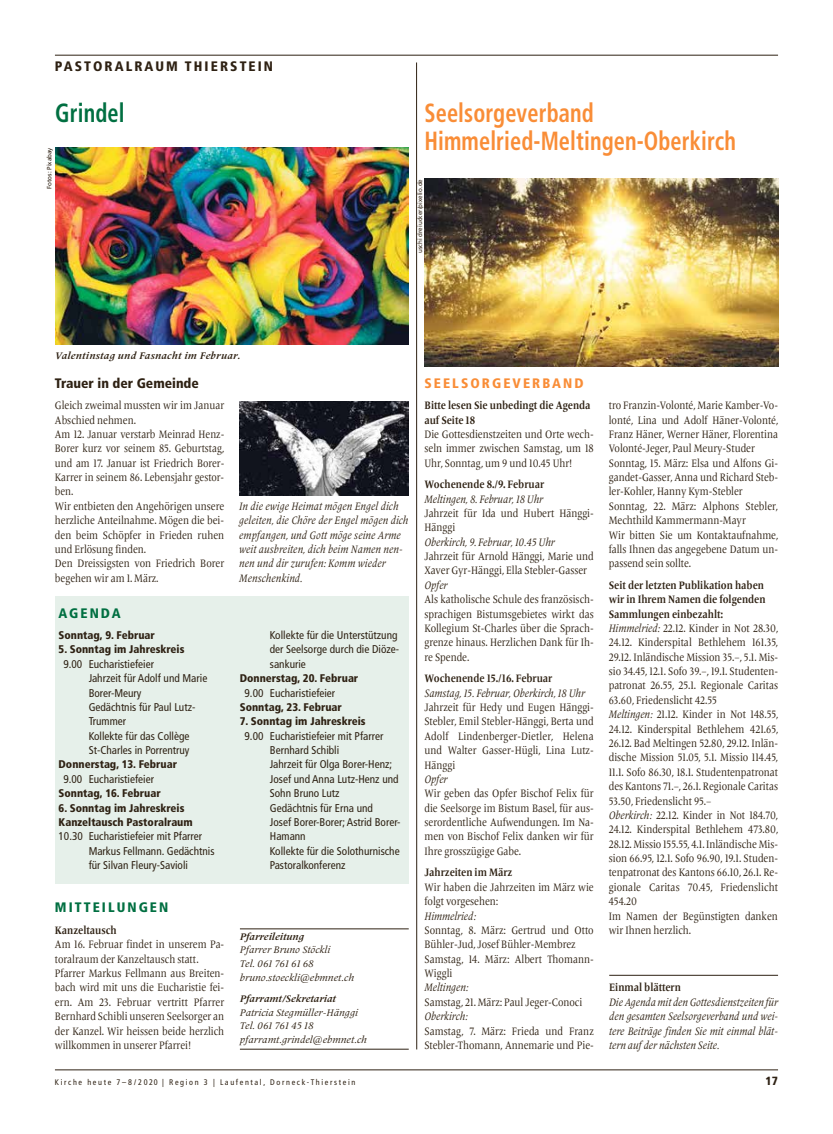
<style>
.page{position:relative;width:833px;height:1134px;background:#fff}
.page>*{position:absolute;margin:0;border:0;box-sizing:border-box;transform-origin:0 0}
.t1{font:700 condensed 26.25px/28.8px "Frutiger";letter-spacing:.005em;color:#f98d37;scale:.85 1}
.t2{font:700 condensed 26.25px "Frutiger";letter-spacing:.005em;color:#006f41;scale:.85 1}
.t3{font:900 condensed 13.75px "Frutiger";letter-spacing:.15em;color:#2e2113}
.t4{font:900 condensed 13.75px "Frutiger";color:#2e2113}
.t5{font:900 condensed 13.75px "Frutiger";letter-spacing:.15em;color:#006f41}
.t6{font:900 condensed 13.75px "Frutiger";letter-spacing:.15em;color:#f98d37}
.t7{font:900 condensed 11.88px "Frutiger";color:#2e2113}
.t8{font:11.25px/14.4px "Frutiger Serif LT Pro";color:#2e2113;scale:.85 1}
.t9{font:condensed 11.25px/14.4px "Frutiger";color:#2e2113}
.t10{font:italic 11.25px/14.4px "Frutiger Serif LT Pro";color:#2e2113;text-align:justify;scale:.85 1}
.t11{font:700 11.25px/14.4px "Frutiger Serif LT Pro";color:#2e2113;scale:.85 1}
.t12{font:900 condensed 11.12px/14.4px "Frutiger";color:#2e2113}
.t13{font:italic 10px/13.8px "Frutiger Serif LT Pro";color:#2e2113}
.t14{font:italic 700 10px "Frutiger Serif LT Pro";color:#2e2113}
.t15{font:italic 700 10px "Frutiger Serif LT Pro";letter-spacing:.025em;color:#2e2113}
.t16{font:condensed 8.12px "Frutiger";letter-spacing:.2em;color:#2e2113}
.t17{font:6.25px "Frutiger";color:#2e2113}
.s1{font-weight:700}
.s2{font-style:italic}
</style>
<div class="page">
<hr style="left:55px;top:1070px;width:723px;height:1px;background:#2e2113">
<hr style="left:55px;top:55px;width:723px;height:1px;background:#2e2113">
<img style="left:424px;top:179px;width:354px;height:187px">
<hr style="left:609px;top:975px;width:169px;height:1px;background:#2e2113">
<div style="left:55px;top:596px;width:353px;height:287px;background:#e6f0ea"></div>
<img style="left:55px;top:148px;width:354px;height:196px">
<hr style="left:240px;top:929px;width:169px;height:1px;background:#2e2113">
<hr style="left:240px;top:1049px;width:169px;height:1px;background:#2e2113">
<hr style="left:416px;top:62px;width:1px;height:987px;background:#2e2113">
<img style="left:240px;top:402px;width:168px;height:93px">
<p class="t3" style="left:55px;top:58px;width:220px">PASTORALRAUM THIERSTEIN</p>
<h1 class="t2" style="left:55px;top:97px;width:83px">Grindel</h1>
<p class="t17" style="left:46px;top:189px;width:43px;rotate:-90deg">Fotos: Pixabay</p>
<h1 class="t1" style="left:424px;top:98px;width:368px">Seelsorgeverband<br>Himmelried-Meltingen-Oberkirch</h1>
<p class="t17" style="left:416px;top:253px;width:75px;rotate:-90deg">uschi dreiucker/pixelio.de</p>
<p class="t15" style="left:55px;top:349px;width:186px">Valentinstag und Fasnacht im Februar.</p>
<p class="t4" style="left:55px;top:374px;width:145px">Trauer in der Gemeinde</p>
<p class="t8" style="left:55px;top:398px;width:201px">Gleich zweimal mussten wir im Januar<br>Abschied nehmen.<br>Am 12. Januar verstarb Meinrad Henz-<br>Borer kurz vor seinem 85. Geburtstag, und am 17. Januar ist Friedrich Borer-<br>Karrer in seinem 86. Lebensjahr gestor&shy;ben.<br>Wir entbieten den Angehörigen unsere herzliche Anteilnahme. Mögen die bei&shy;den beim Schöpfer in Frieden ruhen und Erlösung finden.<br>Den Dreissigsten von Friedrich Borer begehen wir am 1. März.</p>
<p class="t10" style="left:239px;top:499px;width:201px;text-align:left">In die ewige Heimat mögen Engel dich geleiten, die Chöre der Engel mögen dich empfangen, und Gott möge seine Arme weit ausbreiten, dich beim Namen nen&shy;nen und dir zurufen: Komm wieder<br>Menschenkind.</p>
<p class="t5" style="left:59px;top:604px;width:64px">AGENDA</p>
<p class="t12" style="left:59px;top:628px;width:98px">Sonntag, 9. Februar</p>
<p class="t12" style="left:59px;top:642px;width:127px">5. Sonntag im Jahreskreis</p>
<p class="t9" style="left:89px;top:657px;width:120px;text-indent:-25px">9.00 Eucharistiefeier<br>Jahrzeit für Adolf und Marie<br>Borer-Meury<br>Gedächtnis für Paul Lutz-<br>Trummer<br>Kollekte für das Collège<br>St-Charles in Porrentruy</p>
<p class="t12" style="left:59px;top:757px;width:120px">Donnerstag, 13. Februar</p>
<p class="t9" style="left:63px;top:772px;width:92px">9.00 Eucharistiefeier</p>
<p class="t12" style="left:59px;top:786px;width:104px">Sonntag, 16. Februar</p>
<p class="t12" style="left:59px;top:800px;width:136px">6. Sonntag im Jahreskreis<br>Kanzeltausch Pastoralraum</p>
<p class="t9" style="left:89px;top:829px;width:127px;text-indent:-30px">10.30 Eucharistiefeier mit Pfarrer<br>Markus Fellmann. Gedächtnis für Silvan Fleury-Savioli</p>
<p class="t5" style="left:55px;top:899px;width:115px">MITTEILUNGEN</p>
<p class="t11" style="left:55px;top:923px;width:74px">Kanzeltausch</p>
<p class="t8" style="left:55px;top:937px;width:201px">Am 16. Februar findet in unserem Pa&shy;toralraum der Kanzeltausch statt.<br>Pfarrer Markus Fellmann aus Breiten&shy;bach wird mit uns die Eucharistie fei&shy;ern. Am 23. Februar vertritt Pfarrer Bernhard Schibli unseren Seelsorger an der Kanzel. Wir heissen beide herzlich willkommen in unserer Pfarrei!</p>
<p class="t9" style="left:270px;top:628px;width:131px">Kollekte für die Unterstützung der Seelsorge durch die Diöze&shy;sankurie</p>
<p class="t12" style="left:240px;top:671px;width:120px">Donnerstag, 20. Februar</p>
<p class="t9" style="left:244px;top:685px;width:92px">9.00 Eucharistiefeier</p>
<p class="t12" style="left:240px;top:700px;width:104px">Sonntag, 23. Februar</p>
<p class="t12" style="left:240px;top:714px;width:127px">7. Sonntag im Jahreskreis</p>
<p class="t9" style="left:270px;top:729px;width:132px;text-indent:-25px">9.00 Eucharistiefeier mit Pfarrer<br>Bernhard Schibli<br>Jahrzeit für Olga Borer-Henz;<br>Josef und Anna Lutz-Henz und<br>Sohn Bruno Lutz<br>Gedächtnis für Erna und<br>Josef Borer-Borer;Astrid Borer-<br>Hamann<br>Kollekte für die Solothurnische<br>Pastoralkonferenz</p>
<p class="t14" style="left:240px;top:930px;width:66px">Pfarreileitung</p>
<p class="t13" style="left:240px;top:943px;width:116px">Pfarrer Bruno Stöckli<br>Tel. 061 761 61 68 bruno.stoeckli@ebmnet.ch</p>
<p class="t14" style="left:240px;top:992px;width:98px">Pfarramt/Sekretariat</p>
<p class="t13" style="left:240px;top:1005px;width:128px">Patricia Stegmüller-Hänggi<br>Tel. 061 761 45 18 pfarramt.grindel@ebmnet.ch</p>
<p class="t6" style="left:424px;top:374px;width:161px">SEELSORGEVERBAND</p>
<p class="t11" style="left:424px;top:398px;width:197px">Bitte lesen Sie unbedingt die Agenda auf Seite 18</p>
<p class="t8" style="left:424px;top:427px;width:201px;text-align:justify">Die Gottesdienstzeiten und Orte wech&shy;seln immer zwischen Samstag, um 18<br>Uhr, Sonntag, um 9 und 10.45 Uhr!</p>
<p class="t11" style="left:424px;top:477px;width:142px">Wochenende 8./9. Februar</p>
<p class="t10" style="left:424px;top:492px;width:141px">Meltingen, 8. Februar, 18 Uhr</p>
<p class="t8" style="left:424px;top:506px;width:201px">Jahrzeit für Ida und Hubert Hänggi-<br>Hänggi</p>
<p class="t10" style="left:424px;top:535px;width:155px">Oberkirch, 9. Februar, 10.45 Uhr</p>
<p class="t8" style="left:424px;top:549px;width:201px">Jahrzeit für Arnold Hänggi, Marie und<br>Xaver Gyr-Hänggi, Ella Stebler-Gasser</p>
<p class="t10" style="left:424px;top:578px;width:29px">Opfer</p>
<p class="t8" style="left:424px;top:592px;width:201px;text-align:justify">Als katholische Schule des französisch&shy;sprachigen Bistumsgebietes wirkt das Kollegium St-Charles über die Sprach&shy;grenze hinaus. Herzlichen Dank für Ih&shy;re Spende.</p>
<p class="t11" style="left:424px;top:671px;width:152px">Wochenende 15./16. Februar</p>
<p class="t10" style="left:424px;top:686px;width:190px">Samstag, 15. Februar, Oberkirch, 18 Uhr</p>
<p class="t8" style="left:424px;top:700px;width:201px;text-align:justify">Jahrzeit für Hedy und Eugen Hänggi-Stebler, Emil Stebler-Hänggi, Berta und Adolf Lindenberger-Dietler, Helena und Walter Gasser-Hügli, Lina Lutz-Hänggi</p>
<p class="t10" style="left:424px;top:772px;width:29px">Opfer</p>
<p class="t8" style="left:424px;top:786px;width:201px;text-align:justify">Wir geben das Opfer Bischof Felix für die Seelsorge im Bistum Basel, für aus&shy;serordentliche Aufwendungen. Im Na&shy;men von Bischof Felix danken wir für Ihre grosszügige Gabe.</p>
<p class="t11" style="left:424px;top:865px;width:105px">Jahrzeiten im März</p>
<p class="t8" style="left:424px;top:880px;width:201px">Wir haben die Jahrzeiten im März wie folgt vorgesehen:</p>
<p class="t10" style="left:424px;top:908px;width:62px">Himmelried:</p>
<p class="t8" style="left:424px;top:923px;width:201px">Sonntag, 8. März: Gertrud und Otto<br>Bühler-Jud, Josef Bühler-Membrez<br>Samstag, 14. März: Albert Thomann-<br>Wiggli</p>
<p class="t10" style="left:424px;top:980px;width:53px">Meltingen:</p>
<p class="t8" style="left:424px;top:995px;width:187px">Samstag, 21. März: Paul Jeger-Conoci</p>
<p class="t10" style="left:424px;top:1009px;width:52px">Oberkirch:</p>
<p class="t8" style="left:424px;top:1024px;width:201px">Samstag, 7. März: Frieda und Franz<br>Stebler-Thomann, Annemarie und Pie-</p>
<p class="t8" style="left:609px;top:398px;width:201px">tro Franzin-Volonté, Marie Kamber-Vo&shy;lonté, Lina und Adolf Häner-Volonté, Franz Häner, Werner Häner, Florentina Volonté-Jeger, Paul Meury-Studer Sonntag, 15. März: Elsa und Alfons Gi&shy;gandet-Gasser, Anna und Richard Steb&shy;ler-Kohler, Hanny Kym-Stebler Sonntag, 22. März: Alphons Stebler, Mechthild Kammermann-Mayr<br>Wir bitten Sie um Kontaktaufnahme, falls Ihnen das angegebene Datum un&shy;passend sein sollte.</p>
<p class="t8" style="left:609px;top:578px;width:201px"><span class="s1">Seit der letzten Publikation haben wir in Ihrem Namen die folgenden Sammlungen einbezahlt:<br></span><span class="s2">Himmelried:</span> 22.12. Kinder in Not 28.30, 24.12. Kinderspital Bethlehem 161.35, 29.12. Inländische Mission 35.–, 5.1. Mis&shy;sio 34.45, 12.1. Sofo 39.–, 19.1. Studenten&shy;patronat 26.55, 25.1. Regionale Caritas 63.60, Friedenslicht 42.55<br><span class="s2">Meltingen:</span> 21.12. Kinder in Not 148.55, 24.12. Kinderspital Bethlehem 421.65, 26.12. Bad Meltingen 52.80, 29.12. Inlän&shy;dische Mission 51.05, 5.1. Missio 114.45, 11.1. Sofo 86.30, 18.1. Studentenpatronat des Kantons 71.–, 26.1. Regionale Caritas 53.50, Friedenslicht 95.–<br><span class="s2">Oberkirch:</span> 22.12. Kinder in Not 184.70, 24.12. Kinderspital Bethlehem 473.80, 28.12. Missio 155.55, 4.1. Inländische Mis&shy;sion 66.95, 12.1. Sofo 96.90, 19.1. Studen&shy;tenpatronat des Kantons 66.10, 26.1. Re&shy;gionale Caritas 70.45, Friedenslicht 454.20<br>Im Namen der Begünstigten danken wir Ihnen herzlich.</p>
<p class="t11" style="left:609px;top:980px;width:86px">Einmal blättern</p>
<p class="t10" style="left:609px;top:995px;width:200px">Die Agenda mit den Gottesdienstzeiten für den gesamten Seelsorgeverband und wei&shy;tere Beiträge finden Sie mit einmal blät&shy;tern auf der nächsten Seite.</p>
<p class="t16" style="left:55px;top:1077px;width:302px">Kirche heute 7–8/2020 | Region 3 | Laufental, Dorneck-Thierstein</p>
<p class="t7" style="left:765px;top:1074px;width:14px">17</p>
</div>
